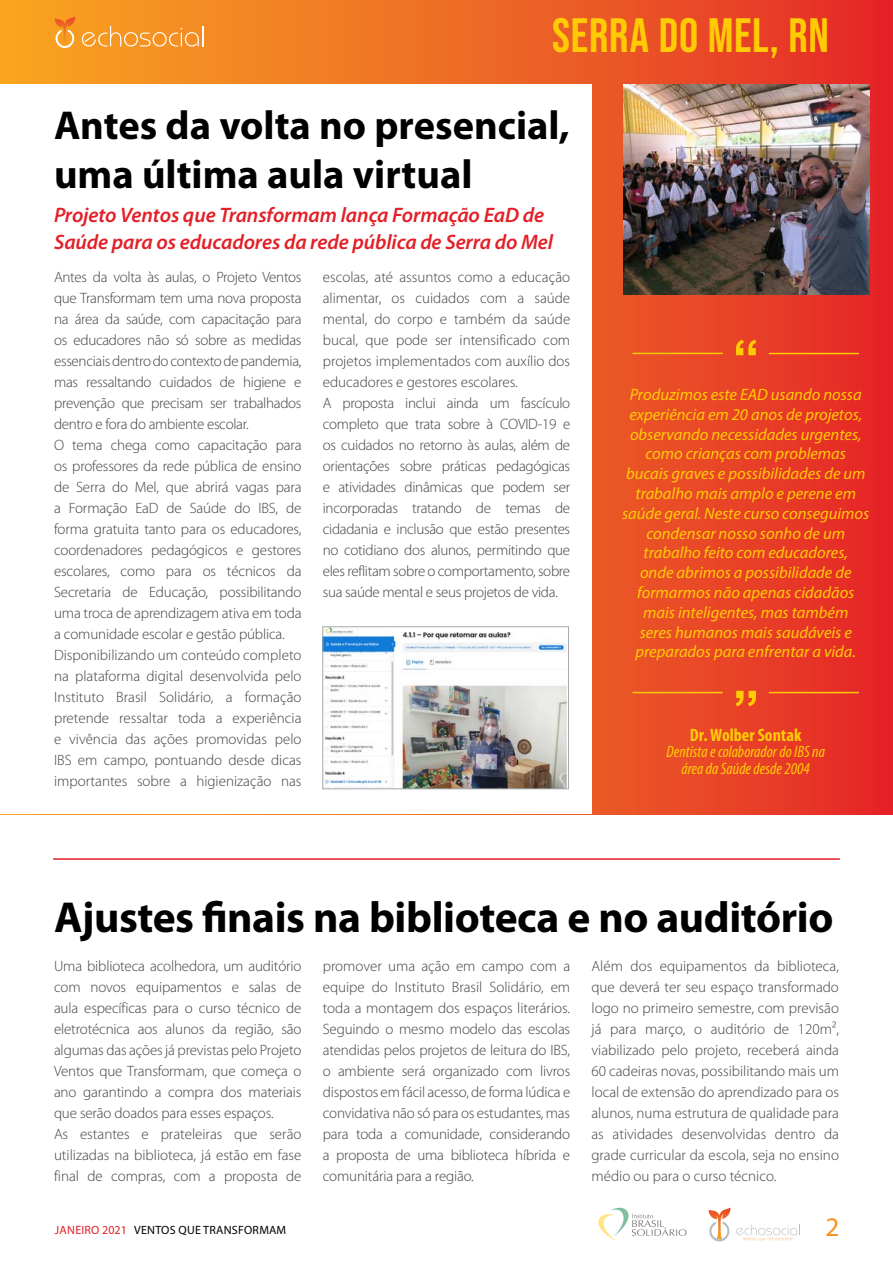
<style>
.page{position:relative;width:893px;height:1263px;background:#fff}
.page>*{position:absolute;margin:0;border:0;box-sizing:border-box;transform-origin:0 0}
.t1{font:48px "Bebas Neue";letter-spacing:.015em;color:#ffcb05}
.t2{font:700 43.5px "Myriad Pro";letter-spacing:-.01em;color:#000}
.t3{font:700 40.5px/48.6px "Myriad Pro";color:#000}
.t4{font:27px "Myriad Pro";color:#f7901e}
.t5{font:italic 600 21px/27px "Myriad Pro";letter-spacing:-.005em;color:#e31f27}
.t6{font:700 condensed 18px "Myriad Pro";color:#ffcb05}
.t7{font:italic 16.5px/19.8px "Myriad Pro";color:#ffcb05;text-align:center}
.t8{font:italic condensed 16.5px/16.5px "Myriad Pro";color:#ffcb05;text-align:center}
.t9{font:300 15px/21px "Myriad Pro";letter-spacing:-.01em;color:#414042}
.t10{font:12px "Myriad Pro";letter-spacing:.02em;color:#000}
.s1{color:#e31f27}
</style>
<div class="page">
<svg style="left:598px;top:1207px;width:89px;height:35px"></svg>
<svg style="left:736px;top:1224px;width:64px;height:17px"></svg>
<svg style="left:709px;top:1207px;width:21px;height:35px"></svg>
<div style="left:0;top:0;width:893px;height:814px;background:linear-gradient(to right,#f9ad29,#e42c28)"></div>
<svg style="left:82px;top:26px;width:117px;height:21px;background:#f6a343"></svg>
<hr style="left:202px;top:26px;width:2px;height:21px;background:#fff">
<svg style="left:55px;top:17px;width:20px;height:32px"></svg>
<div style="left:0;top:85px;width:592px;height:729px;background:#fff"></div>
<img style="left:624px;top:85px;width:245px;height:209px">
<img style="left:324px;top:628px;width:243px;height:159px">
<div style="left:322px;top:626px;width:247px;height:163px;border:1px solid #a7a9ac"></div>
<svg style="left:736px;top:340px;width:20px;height:15px"></svg>
<hr style="left:632px;top:353px;width:91px;height:1px;background:#ffcb05">
<hr style="left:769px;top:353px;width:90px;height:1px;background:#ffcb05">
<svg style="left:736px;top:691px;width:20px;height:15px"></svg>
<hr style="left:632px;top:692px;width:91px;height:1px;background:#ffcb05">
<hr style="left:769px;top:692px;width:90px;height:1px;background:#ffcb05">
<hr style="left:53px;top:858px;width:787px;height:2px;background:#e31f27">
<h1 class="t1" style="left:552px;top:8px;width:278px">SERRA DO MEL, RN</h1>
<h3 class="t3" style="left:54px;top:100px;width:517px">Antes da volta no presencial, uma última aula virtual</h3>
<h3 class="t5" style="left:54px;top:201px;width:500px">Projeto Ventos que Transformam lança Formação EaD de<br>Saúde para os educadores da rede pública de Serra do Mel</h3>
<p class="t9" style="left:54px;top:266px;width:249px">Antes da volta às aulas, o Projeto Ventos que Transformam tem uma nova proposta na área da saúde, com capacitação para os educadores não só sobre as medidas essenciais dentro do contexto de pandemia, mas ressaltando cuidados de higiene e prevenção que precisam ser trabalhados dentro e fora do ambiente escolar.<br>O tema chega como capacitação para os professores da rede pública de ensino de Serra do Mel, que abrirá vagas para a Formação EaD de Saúde do IBS, de forma gratuita tanto para os educadores, coordenadores pedagógicos e gestores escolares, como para os técnicos da Secretaria de Educação, possibilitando uma troca de aprendizagem ativa em toda a comunidade escolar e gestão pública.<br>Disponibilizando um conteúdo completo na plataforma digital desenvolvida pelo Instituto Brasil Solidário, a formação pretende ressaltar toda a experiência e vivência das ações promovidas pelo IBS em campo, pontuando desde dicas importantes sobre a higienização nas</p>
<p class="t9" style="left:323px;top:266px;width:249px">escolas, até assuntos como a educação alimentar, os cuidados com a saúde mental, do corpo e também da saúde bucal, que pode ser intensificado com projetos implementados com auxílio dos educadores e gestores escolares.<br>A proposta inclui ainda um fascículo completo que trata sobre à COVID-19 e os cuidados no retorno às aulas, além de orientações sobre práticas pedagógicas e atividades dinâmicas que podem ser incorporadas tratando de temas de cidadania e inclusão que estão presentes no cotidiano dos alunos, permitindo que eles reflitam sobre o comportamento, sobre sua saúde mental e seus projetos de vida.</p>
<p class="t7" style="left:622px;top:384px;width:249px">Produzimos este EAD usando nossa experiência em 20 anos de projetos, observando necessidades urgentes, como crianças com problemas bucais graves e possibilidades de um trabalho mais amplo e perene em saúde geral. Neste curso conseguimos condensar nosso sonho de um trabalho feito com educadores,<br>onde abrimos a possibilidade de formarmos não apenas cidadãos mais inteligentes, mas também<br>seres humanos mais saudáveis e preparados para enfrentar a vida.</p>
<p class="t6" style="left:690px;top:723px;width:113px">Dr. Wolber Sontak</p>
<p class="t8" style="left:667px;top:743px;width:160px">Dentista e colaborador do IBS na área da Saúde desde 2004</p>
<h2 class="t2" style="left:54px;top:889px;width:781px">Ajustes finais na biblioteca e no auditório</h2>
<p class="t9" style="left:54px;top:955px;width:249px">Uma biblioteca acolhedora, um auditório com novos equipamentos e salas de aula específicas para o curso técnico de eletrotécnica aos alunos da região, são algumas das ações já previstas pelo Projeto Ventos que Transformam, que começa o ano garantindo a compra dos materiais que serão doados para esses espaços.<br>As estantes e prateleiras que serão utilizadas na biblioteca, já estão em fase final de compras, com a proposta de</p>
<p class="t9" style="left:323px;top:955px;width:249px;text-align:justify">promover uma ação em campo com a equipe do Instituto Brasil Solidário, em toda a montagem dos espaços literários.<br>Seguindo o mesmo modelo das escolas atendidas pelos projetos de leitura do IBS, o ambiente será organizado com livros dispostos em fácil acesso, de forma lúdica e convidativa não só para os estudantes, mas para toda a comunidade, considerando a proposta de uma biblioteca híbrida e comunitária para a região.</p>
<p class="t9" style="left:591px;top:955px;width:249px;text-align:justify">Além dos equipamentos da biblioteca, que deverá ter seu espaço transformado logo no primeiro semestre, com previsão já para março, o auditório de 120m², viabilizado pelo projeto, receberá ainda 60 cadeiras novas, possibilitando mais um local de extensão do aprendizado para os alunos, numa estrutura de qualidade para as atividades desenvolvidas dentro da grade curricular da escola, seja no ensino médio ou para o curso técnico.</p>
<p class="t10" style="left:55px;top:1222px;width:233px"><span class="s1">JANEIRO 2021</span> VENTOS QUE TRANSFORMAM</p>
<h3 class="t4" style="left:825px;top:1211px;width:15px">2</h3>
</div>
